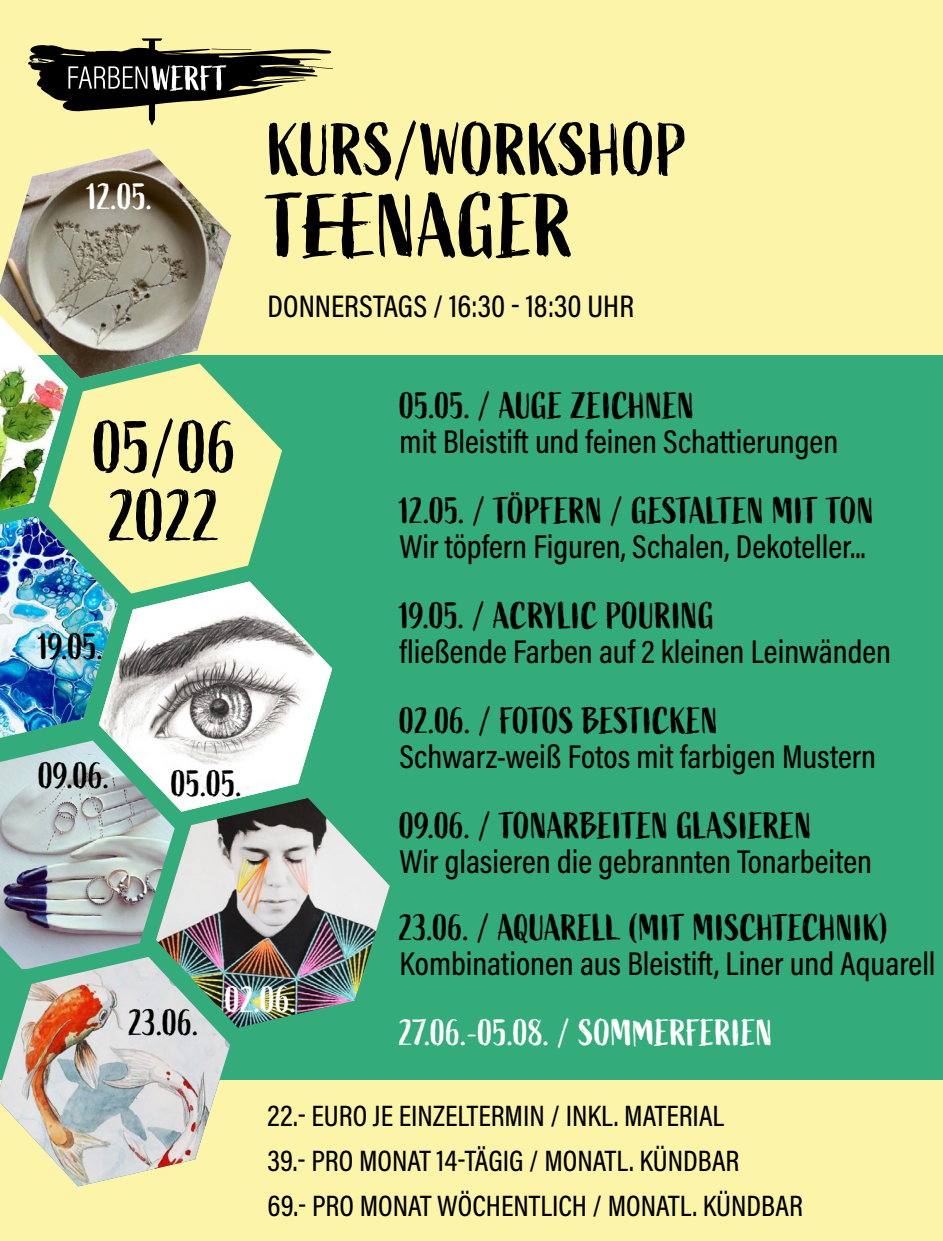
<style>
.page{position:relative;width:943px;height:1241px;background:#fff}
.page>*{position:absolute;margin:0;border:0;box-sizing:border-box;transform-origin:0 0}
.t1{font:89.25px "Active";letter-spacing:.005em;color:#000}
.t2{font:73.5px "Active";color:#000}
.t3{font:72.98px/68.4px "Active";color:#000}
.t4{font:36.75px "Active";color:#000}
.t5{font:36.75px "Active";color:#fff}
.t6{font:500 33.25px "Acumin Pro Cond";color:#000}
.t7{font:31.5px "Acumin Variable Concept";color:#000}
.t8{font:500 29.75px/45px "Acumin Pro Cond";color:#000}
</style>
<div class="page">
<div style="left:0;top:0;width:943px;height:1240px;background:#fcf4a8"></div>
<div style="left:0;top:355px;width:943px;height:724px;background:#33ab7b"></div>
<svg style="left:28px;top:38px;width:305px;height:86px"></svg>
<img style="left:175px;top:593px;width:157px;height:205px">
<img style="left:175px;top:798px;width:215px;height:229px">
<img style="left:0;top:956px;width:230px;height:230px">
<svg style="left:0;top:593px;width:175px;height:376px;background:#a3bab4"></svg>
<img style="left:0;top:516px;width:118px;height:221px">
<svg style="left:49px;top:378px;width:233px;height:215px;fill:#fcf4a8"></svg>
<img style="left:0;top:148px;width:231px;height:230px">
<img style="left:0;top:315px;width:68px;height:195px">
<p class="t5" style="left:87px;top:175px;width:67px">12.05.</p>
<h3 class="t3" style="left:93px;top:416px;width:146px">05/06<br>2022</h3>
<p class="t4" style="left:38px;top:625px;width:67px">19.05.</p>
<h2 class="t2" style="left:268px;top:108px;width:421px">KURS/WORKSHOP</h2>
<h1 class="t1" style="left:268px;top:176px;width:308px">TEENAGER</h1>
<p class="t7" style="left:267px;top:284px;width:368px">DONNERSTAGS / 16:30 - 18:30 UHR</p>
<p class="t4" style="left:399px;top:385px;width:297px">05.05. / AUGE ZEICHNEN</p>
<p class="t6" style="left:399px;top:420px;width:440px">mit Bleistift und feinen Schattierungen</p>
<p class="t4" style="left:399px;top:490px;width:476px">12.05. / TÖPFERN / GESTALTEN MIT TON</p>
<p class="t6" style="left:399px;top:525px;width:468px">Wir töpfern Figuren, Schalen, Dekoteller...</p>
<p class="t4" style="left:399px;top:595px;width:317px">19.05. / ACRYLIC POURING</p>
<p class="t6" style="left:399px;top:630px;width:493px">fließende Farben auf 2 kleinen Leinwänden</p>
<p class="t4" style="left:38px;top:754px;width:73px">09.06.</p>
<p class="t4" style="left:171px;top:763px;width:73px">05.05.</p>
<p class="t4" style="left:129px;top:1001px;width:72px">23.06.</p>
<p class="t5" style="left:225px;top:978px;width:73px">02.06.</p>
<p class="t4" style="left:399px;top:700px;width:320px">02.06. / FOTOS BESTICKEN</p>
<p class="t6" style="left:399px;top:735px;width:478px">Schwarz-weiß Fotos mit farbigen Mustern</p>
<p class="t4" style="left:399px;top:805px;width:414px">09.06. / TONARBEITEN GLASIEREN</p>
<p class="t6" style="left:399px;top:840px;width:474px">Wir glasieren die gebrannten Tonarbeiten</p>
<p class="t4" style="left:399px;top:906px;width:491px">23.06. / AQUARELL (MIT MISCHTECHNIK)</p>
<p class="t6" style="left:399px;top:941px;width:537px">Kombinationen aus Bleistift, Liner und Aquarell</p>
<p class="t5" style="left:399px;top:1011px;width:375px">27.06.-05.08. / SOMMERFERIEN</p>
<p class="t8" style="left:267px;top:1092px;width:537px">22.- EURO JE EINZELTERMIN / INKL. MATERIAL<br>39.- PRO MONAT 14-TÄGIG / MONATL. KÜNDBAR<br>69.- PRO MONAT WÖCHENTLICH / MONATL. KÜNDBAR</p>
</div>
